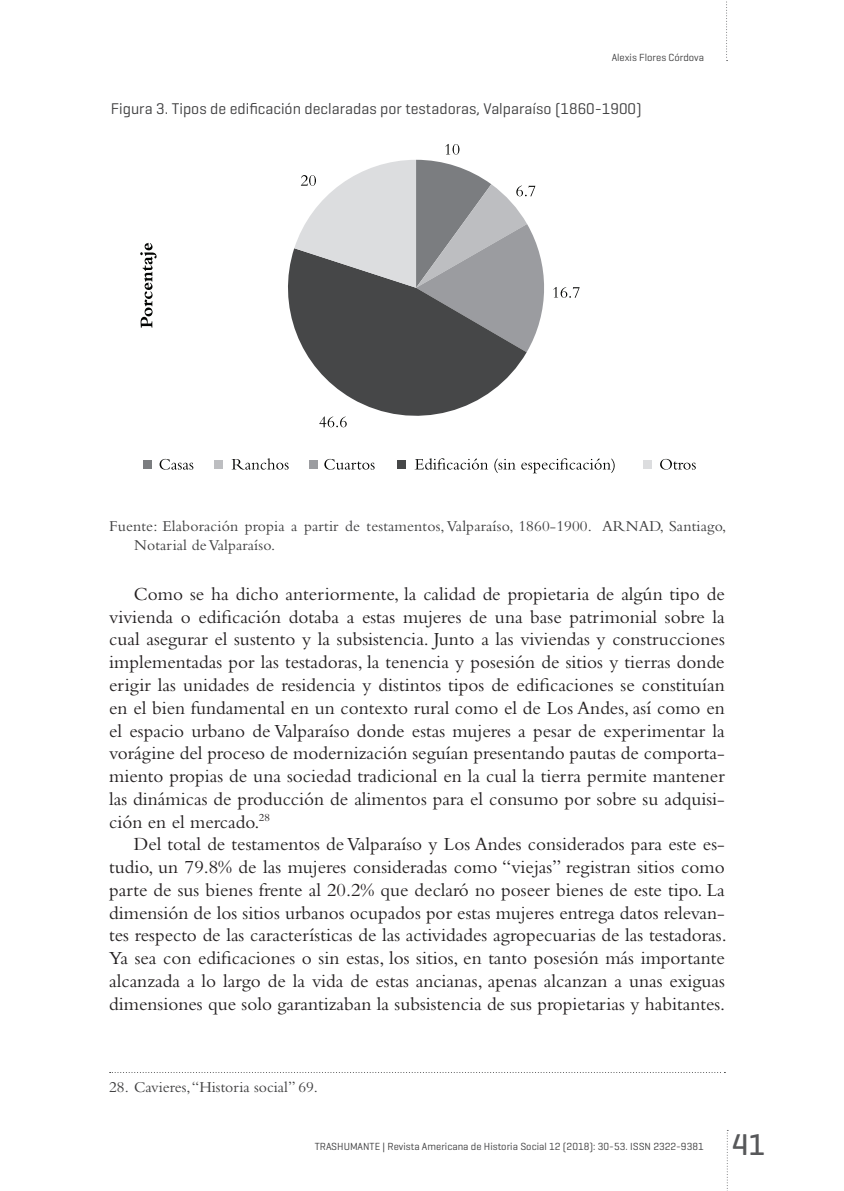
<style>
.page{position:relative;width:844px;height:1191px;background:#fff}
.page>*{position:absolute;margin:0;border:0;box-sizing:border-box;transform-origin:0 0}
.t1{font:500 30.62px "Geogrotesque";color:#57585a}
.t2{font:19.25px/22.8px "Bembo Std";color:#231f20;text-align:justify}
.t3{font:15.75px/19.2px "Bembo Std";letter-spacing:.01em;color:#3e3e3f}
.t4{font:15.75px "Geogrotesque";color:#3e3e3f}
.t5{font:10.5px "Geogrotesque";color:#3e3e3f}
</style>
<div class="page">
<svg style="left:726px;top:1130px;width:2px;height:61px"></svg>
<svg style="left:726px;top:1px;width:1px;height:60px"></svg>
<svg style="left:140px;top:243px;width:16px;height:85px"></svg>
<svg style="left:288px;top:249px;width:238px;height:179px;fill:#464748"></svg>
<div style="left:143px;top:460px;width:9px;height:9px;background:#7b7d80"></div>
<div style="left:214px;top:460px;width:9px;height:9px;background:#bdbec1"></div>
<div style="left:309px;top:460px;width:9px;height:9px;background:#9b9ca0"></div>
<div style="left:397px;top:460px;width:9px;height:9px;background:#464748"></div>
<div style="left:643px;top:460px;width:9px;height:9px;background:#dcdddf"></div>
<svg style="left:319px;top:416px;width:27px;height:11px"></svg>
<svg style="left:294px;top:144px;width:285px;height:208px"></svg>
<svg style="left:159px;top:459px;width:34px;height:11px"></svg>
<svg style="left:232px;top:458px;width:56px;height:12px"></svg>
<svg style="left:324px;top:459px;width:50px;height:11px"></svg>
<svg style="left:415px;top:458px;width:72px;height:11px"></svg>
<svg style="left:494px;top:458px;width:21px;height:15px"></svg>
<svg style="left:521px;top:458px;width:93px;height:15px"></svg>
<svg style="left:660px;top:459px;width:35px;height:11px"></svg>
<svg style="left:110px;top:1072px;width:615px;height:1px"></svg>
<p class="t5" style="left:611px;top:51px;width:94px">Alexis Flores Córdova</p>
<p class="t4" style="left:111px;top:99px;width:532px">Figura 3. Tipos de edificación declaradas por testadoras, Valparaíso (1860-1900)</p>
<p class="t3" style="left:134px;top:516px;width:593px;text-indent:-25px">Fuente: Elaboración propia a partir de testamentos, Valparaíso, 1860-1900. ARNAD, Santiago,<br>Notarial de Valparaíso.</p>
<p class="t2" style="left:109px;top:582px;width:617px;text-indent:25px">Como se ha dicho anteriormente, la calidad de propietaria de algún tipo de vivienda o edificación dotaba a estas mujeres de una base patrimonial sobre la cual asegurar el sustento y la subsistencia. Junto a las viviendas y construcciones implementadas por las testadoras, la tenencia y posesión de sitios y tierras donde erigir las unidades de residencia y distintos tipos de edificaciones se constituían en el bien fundamental en un contexto rural como el de Los Andes, así como en el espacio urbano de Valparaíso donde estas mujeres a pesar de experimentar la vorágine del proceso de modernización seguían presentando pautas de comporta&shy;miento propias de una sociedad tradicional en la cual la tierra permite mantener las dinámicas de producción de alimentos para el consumo por sobre su adquisi&shy;ción en el mercado.<sup>28</sup></p>
<p class="t2" style="left:109px;top:832px;width:618px;text-indent:25px">Del total de testamentos de Valparaíso y Los Andes considerados para este es&shy;tudio, un 79.8% de las mujeres consideradas como “viejas” registran sitios como parte de sus bienes frente al 20.2% que declaró no poseer bienes de este tipo. La dimensión de los sitios urbanos ocupados por estas mujeres entrega datos relevan&shy;tes respecto de las características de las actividades agropecuarias de las testadoras.<br>Ya sea con edificaciones o sin estas, los sitios, en tanto posesión más importante alcanzada a lo largo de la vida de estas ancianas, apenas alcanzan a unas exiguas dimensiones que solo garantizaban la subsistencia de sus propietarias y habitantes.</p>
<p class="t3" style="left:109px;top:1076px;width:210px">28. Cavieres, “Historia social” 69.</p>
<p class="t5" style="left:314px;top:1139px;width:390px">TRASHUMANTE | Revista Americana de Historia Social 12 (2018): 30-53. ISSN 2322-9381</p>
<h1 class="t1" style="left:731px;top:1125px;width:35px">41</h1>
</div>
